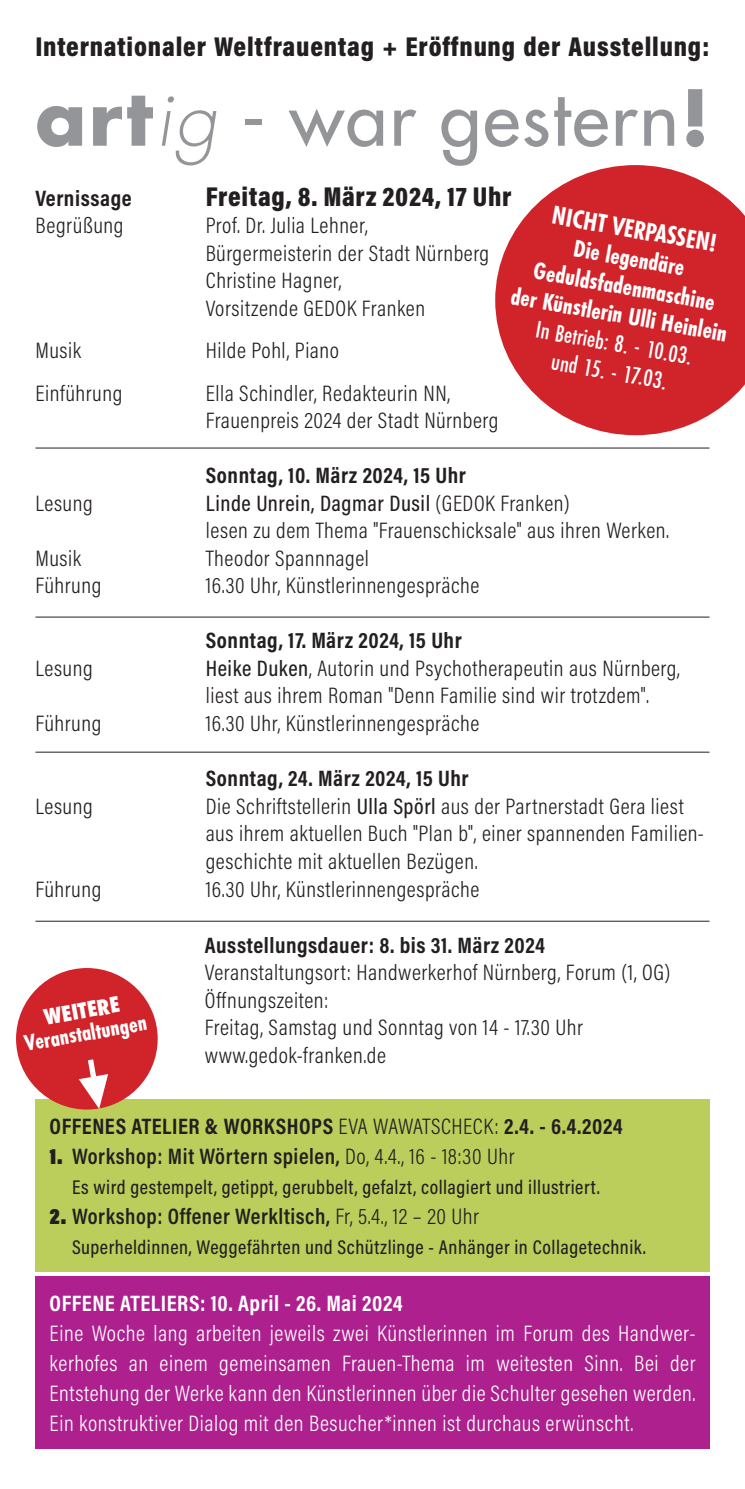
<style>
.page{position:relative;width:745px;height:1489px;background:#fff}
.page>*{position:absolute;margin:0;border:0;box-sizing:border-box;transform-origin:0 0}
.t1{font:500 75px "Futura Std";letter-spacing:.025em;color:#939598}
.t2{font:900 27.5px "Acumin Pro Cond";letter-spacing:.03em;color:#231f20}
.t3{font:700 25px/28.8px "Futura PT Cond";color:#fff;text-align:center}
.t4{font:500 25px/28.8px "Futura PT Cond";color:#fff;text-align:center}
.t5{font:700 condensed 25px "Futura BT";color:#fff}
.t6{font:700 23.5px "Futura PT Cond";color:#fff}
.t7{font:800 23.5px "Futura PT Cond";color:#fff}
.t8{font:300 22.5px/27.5px "Acumin Pro Cond";letter-spacing:.025em;color:#231f20}
.t9{font:300 22.5px/30px "Acumin Pro Cond";letter-spacing:.025em;color:#fff;text-align:justify}
.t10{font:700 22.5px "Acumin Pro Cond";letter-spacing:.025em;color:#231f20}
.t11{font:600 22.5px "Acumin Pro Cond";letter-spacing:.025em;color:#231f20}
.t12{font:700 22.5px "Acumin Pro Cond";letter-spacing:.025em;color:#fff}
.t13{font:500 20px "Acumin Pro Cond";letter-spacing:.025em;color:#231f20}
.s1{font-weight:700}
.s2{font-weight:300;font-style:italic}
.s3{font-weight:500}
.s4{font-weight:300}
.s5{font-weight:900}
</style>
<div class="page">
<svg style="left:495px;top:165px;width:249px;height:270px;fill:#d1232a"></svg>
<div style="left:35px;top:1099px;width:674px;height:172px;background:#bbce5c"></div>
<div style="left:35px;top:1276px;width:674px;height:172px;background:#ad208e"></div>
<hr style="left:35px;top:447px;width:674px;height:1px;background:#231f20">
<hr style="left:35px;top:616px;width:674px;height:1px;background:#231f20">
<hr style="left:35px;top:751px;width:674px;height:1px;background:#231f20">
<hr style="left:35px;top:920px;width:674px;height:1px;background:#231f20">
<div style="left:16px;top:968px;width:141px;height:141px;background:#d1232a;border-radius:50%"></div>
<svg style="left:79px;top:1059px;width:29px;height:49px"></svg>
<p class="t2" style="left:35px;top:28px;width:675px">Internationaler Weltfrauentag + Eröffnung der Ausstellung:</p>
<h1 class="t1" style="left:35px;top:71px;width:675px"><span class="s1">art</span><span class="s2">ig</span> - war gestern<span class="s1">!</span></h1>
<p class="t10" style="left:35px;top:183px;width:98px">Vernissage</p>
<p class="t2" style="left:206px;top:178px;width:307px">Freitag, 8. März 2024, 17 Uhr</p>
<p class="t8" style="left:35px;top:211px;width:90px">Begrüßung</p>
<p class="t8" style="left:206px;top:211px;width:285px">Prof. Dr. Julia Lehner,<br>Bürgermeisterin der Stadt Nürnberg<br>Christine Hagner,<br>Vorsitzende GEDOK Franken</p>
<p class="t8" style="left:35px;top:336px;width:47px">Musik</p>
<p class="t8" style="left:206px;top:336px;width:135px">Hilde Pohl, Piano</p>
<p class="t8" style="left:35px;top:379px;width:88px">Einführung</p>
<p class="t8" style="left:206px;top:379px;width:294px">Ella Schindler, Redakteurin NN,<br>Frauenpreis 2024 der Stadt Nürnberg</p>
<p class="t10" style="left:206px;top:461px;width:261px">Sonntag, 10. März 2024, 15 Uhr</p>
<p class="t8" style="left:35px;top:489px;width:59px">Lesung</p>
<p class="t8" style="left:206px;top:489px;width:464px"><span class="s3">Linde Unrein, Dagmar Dusil</span> (GEDOK Franken)<br>lesen zu dem Thema "Frauenschicksale" aus ihren Werken.</p>
<p class="t8" style="left:35px;top:544px;width:47px">Musik</p>
<p class="t8" style="left:206px;top:544px;width:165px">Theodor Spannnagel</p>
<p class="t8" style="left:35px;top:571px;width:67px">Führung</p>
<p class="t8" style="left:206px;top:571px;width:275px">16.30 Uhr, Künstlerinnengespräche</p>
<p class="t10" style="left:206px;top:625px;width:257px">Sonntag, 17. März 2024, 15 Uhr</p>
<p class="t8" style="left:35px;top:654px;width:59px">Lesung</p>
<p class="t8" style="left:206px;top:654px;width:475px"><span class="s3">Heike Duken</span>, Autorin und Psychotherapeutin aus Nürnberg, liest aus ihrem Roman "Denn Familie sind wir trotzdem".</p>
<p class="t8" style="left:35px;top:709px;width:67px">Führung</p>
<p class="t8" style="left:206px;top:709px;width:275px">16.30 Uhr, Künstlerinnengespräche</p>
<p class="t10" style="left:206px;top:763px;width:264px">Sonntag, 24. März 2024, 15 Uhr</p>
<p class="t8" style="left:35px;top:791px;width:59px">Lesung</p>
<p class="t8" style="left:206px;top:791px;width:499px">Die Schriftstellerin <span class="s3">Ulla Spörl</span> aus der Partnerstadt Gera liest aus ihrem aktuellen Buch "Plan b", einer spannenden Familien&shy;geschichte mit aktuellen Bezügen.</p>
<p class="t8" style="left:35px;top:874px;width:67px">Führung</p>
<p class="t8" style="left:206px;top:874px;width:275px">16.30 Uhr, Künstlerinnengespräche</p>
<p class="t10" style="left:205px;top:930px;width:341px">Ausstellungsdauer: 8. bis 31. März 2024</p>
<p class="t8" style="left:205px;top:958px;width:466px">Veranstaltungsort: Handwerkerhof Nürnberg, Forum (1, OG)<br>Öffnungszeiten:<br>Freitag, Samstag und Sonntag von 14 - 17.30 Uhr www.gedok-franken.de</p>
<p class="t5" style="left:554px;top:199px;width:168px;rotate:10deg">NICHT VERPASSEN!</p>
<p class="t3" style="left:523px;top:224px;width:220px;rotate:10deg">Die legendäre<br>Geduldsfadenmaschine<br>der Künstlerin Ulli Heinlein</p>
<p class="t4" style="left:538px;top:315px;width:159px;rotate:10deg">In Betrieb: 8. - 10.03. und 15. - 17.03.</p>
<p class="t7" style="left:42px;top:1003px;width:78px;rotate:-10deg">WEITERE</p>
<p class="t6" style="left:22px;top:1030px;width:125px;rotate:-10deg">Veranstaltungen</p>
<p class="t10" style="left:50px;top:1110px;width:574px">OFFENES ATELIER &amp; WORKSHOPS <span class="s4">EVA WAWATSCHECK:</span> 2.4. - 6.4.2024</p>
<p class="t11" style="left:50px;top:1140px;width:466px"><span class="s5">1.</span> Workshop: Mit Wörtern spielen, <span class="s4">Do, 4.4., 16 - 18:30 Uhr</span></p>
<p class="t13" style="left:72px;top:1173px;width:529px">Es wird gestempelt, getippt, gerubbelt, gefalzt, collagiert und illustriert.</p>
<p class="t11" style="left:50px;top:1200px;width:430px"><span class="s5">2.</span> Workshop: Offener Werkltisch, <span class="s4">Fr, 5.4., 12 – 20 Uhr</span></p>
<p class="t13" style="left:72px;top:1233px;width:575px">Superheldinnen, Weggefährten und Schützlinge - Anhänger in Collagetechnik.</p>
<p class="t12" style="left:50px;top:1288px;width:354px">OFFENE ATELIERS: 10. April - 26. Mai 2024</p>
<p class="t9" style="left:50px;top:1317px;width:647px">Eine Woche lang arbeiten jeweils zwei Künstlerinnen im Forum des Handwer&shy;kerhofes an einem gemeinsamen Frauen-Thema im weitesten Sinn. Bei der Entstehung der Werke kann den Künstlerinnen über die Schulter gesehen werden.<br>Ein konstruktiver Dialog mit den Besucher*innen ist durchaus erwünscht.</p>
</div>
